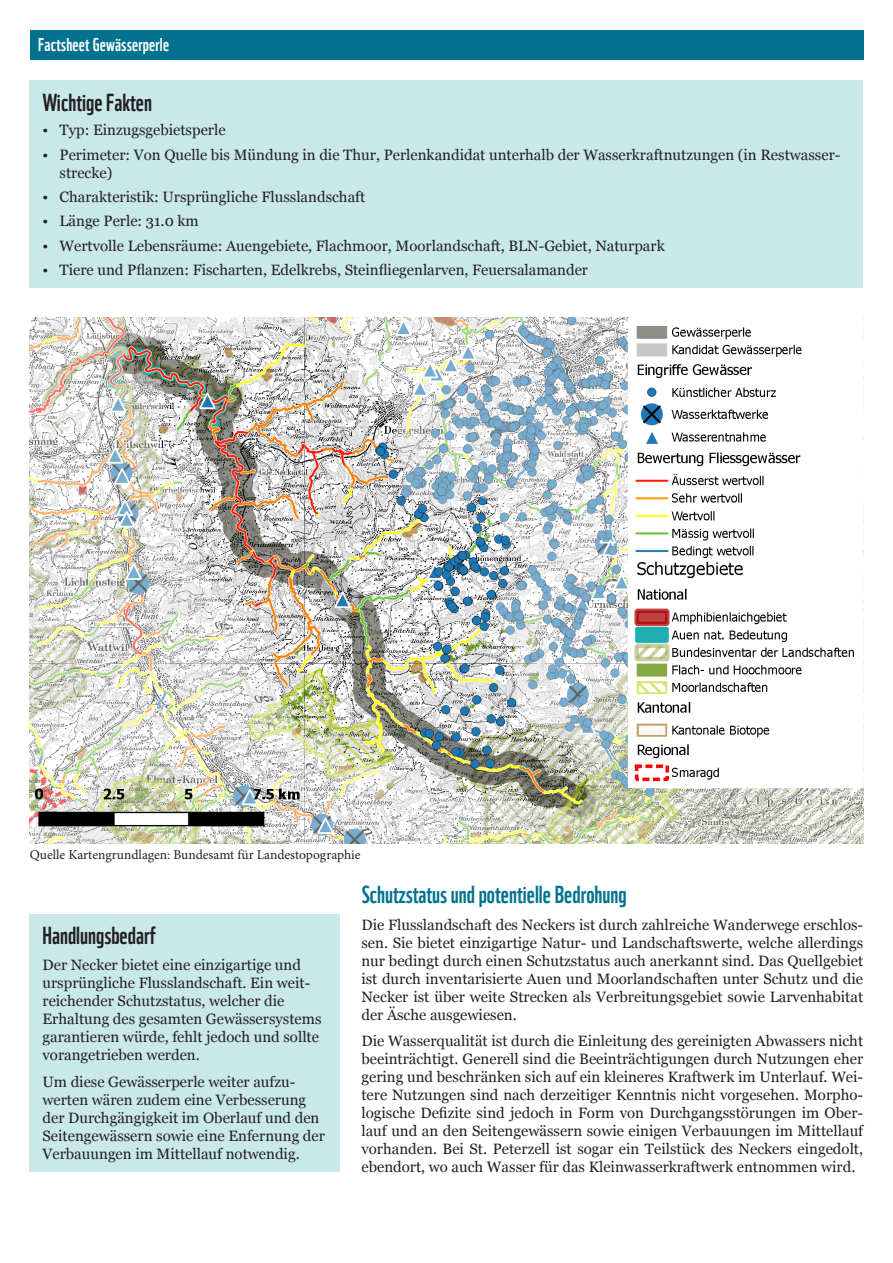
<style>
.page{position:relative;width:893px;height:1263px;background:#fff}
.page>*{position:absolute;margin:0;border:0;box-sizing:border-box;transform-origin:0 0}
.t1{font:24px "WWF";color:#00718e}
.t2{font:24px "WWF";color:#231f20}
.t3{font:18px "WWF";letter-spacing:.01em;color:#fff}
.t4{font:15px/18px "Georgia";color:#231f20}
.t5{font:13.5px "Minion Pro";color:#231f20}
</style>
<div class="page">
<div style="left:30px;top:81px;width:833px;height:207px;background:#c8e8ea"></div>
<div style="left:30px;top:914px;width:310px;height:257px;background:#c8e8ea"></div>
<div style="left:30px;top:30px;width:833px;height:30px;background:#00718e"></div>
<img style="left:30px;top:317px;width:833px;height:526px">
<p class="t3" style="left:38px;top:31px;width:133px">Factsheet Gewässerperle</p>
<p class="t2" style="left:43px;top:83px;width:111px">Wichtige Fakten</p>
<p class="t4" style="left:43px;top:120px;width:185px">• Typ: Einzugsgebietsperle</p>
<p class="t4" style="left:60px;top:145px;width:782px;text-indent:-17px">• Perimeter: Von Quelle bis Mündung in die Thur, Perlenkandidat unterhalb der Wasserkraftnutzungen (in Restwasser&shy;strecke)</p>
<p class="t4" style="left:43px;top:187px;width:324px">• Charakteristik: Ursprüngliche Flusslandschaft</p>
<p class="t4" style="left:43px;top:212px;width:158px">• Länge Perle: 31.0 km</p>
<p class="t4" style="left:43px;top:236px;width:624px">• Wertvolle Lebensräume: Auengebiete, Flachmoor, Moorlandschaft, BLN-Gebiet, Naturpark</p>
<p class="t4" style="left:43px;top:260px;width:547px">• Tiere und Pflanzen: Fischarten, Edelkrebs, Steinfliegenlarven, Feuersalamander</p>
<p class="t5" style="left:30px;top:845px;width:332px">Quelle Kartengrundlagen: Bundesamt für Landestopographie</p>
<p class="t2" style="left:43px;top:916px;width:115px">Handlungsbedarf</p>
<p class="t4" style="left:43px;top:955px;width:280px">Der Necker bietet eine einzigartige und ursprüngliche Flusslandschaft. Ein weit&shy;reichender Schutzstatus, welcher die Erhaltung des gesamten Gewässersystems garantieren würde, fehlt jedoch und sollte vorangetrieben werden.</p>
<p class="t4" style="left:43px;top:1072px;width:284px">Um diese Gewässerperle weiter aufzu&shy;werten wären zudem eine Verbesserung der Durchgängigkeit im Oberlauf und den Seitengewässern sowie eine Enfernung der Verbauungen im Mittellauf notwendig.</p>
<p class="t1" style="left:361px;top:876px;width:267px">Schutzstatus und potentielle Bedrohung</p>
<p class="t4" style="left:361px;top:915px;width:503px;text-align:justify">Die Flusslandschaft des Neckers ist durch zahlreiche Wanderwege erschlos&shy;sen. Sie bietet einzigartige Natur- und Landschaftswerte, welche allerdings nur bedingt durch einen Schutzstatus auch anerkannt sind. Das Quellgebiet ist durch inventarisierte Auen und Moorlandschaften unter Schutz und die Necker ist über weite Strecken als Verbreitungsgebiet sowie Larvenhabitat der Äsche ausgewiesen.</p>
<p class="t4" style="left:361px;top:1031px;width:503px;text-align:justify">Die Wasserqualität ist durch die Einleitung des gereinigten Abwassers nicht beeinträchtigt. Generell sind die Beeinträchtigungen durch Nutzungen eher gering und beschränken sich auf ein kleineres Kraftwerk im Unterlauf. Wei&shy;tere Nutzungen sind nach derzeitiger Kenntnis nicht vorgesehen. Morpho&shy;logische Defizite sind jedoch in Form von Durchgangsstörungen im Ober&shy;lauf und an den Seitengewässern sowie einigen Verbauungen im Mittellauf vorhanden. Bei St. Peterzell ist sogar ein Teilstück des Neckers eingedolt, ebendort, wo auch Wasser für das Kleinwasserkraftwerk entnommen wird.</p>
</div>
